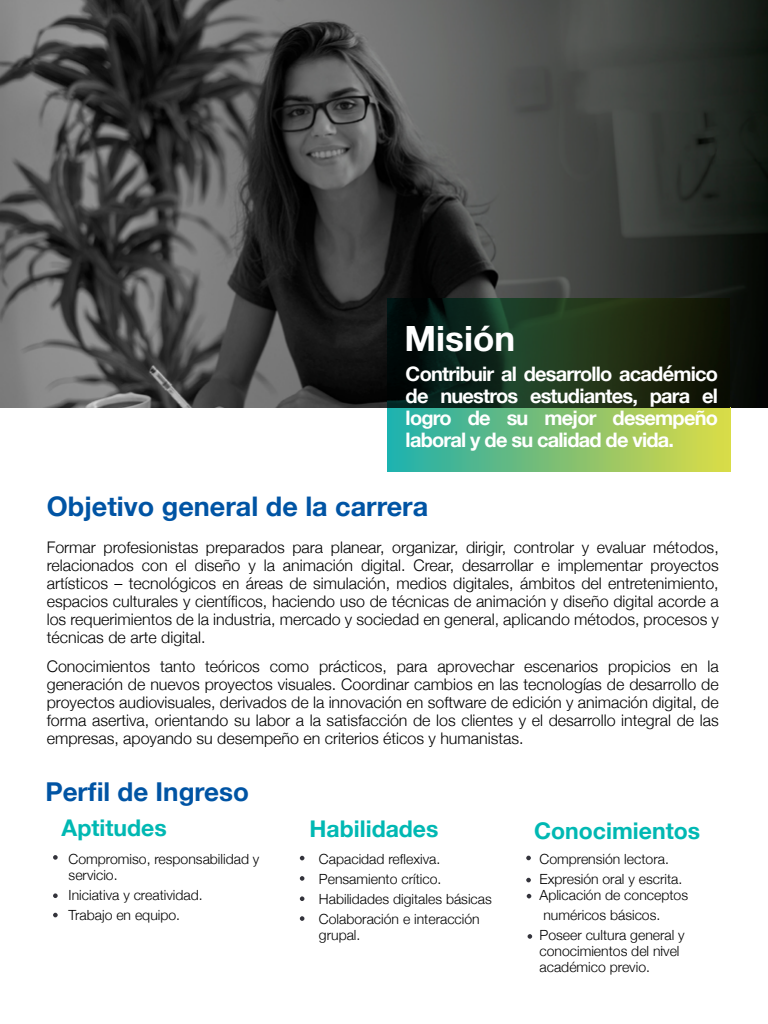
<style>
.page{position:relative;width:768px;height:1024px;background:#fff}
.page>*{position:absolute;margin:0;border:0;box-sizing:border-box;transform-origin:0 0}
.t1{font:700 35px "Helvetica Neue LT Std";color:#fff}
.t2{font:700 27px "Helvetica Neue";color:#0054a4}
.t3{font:700 26px "Helvetica Neue";color:#0054a4}
.t4{font:700 23px "Helvetica Neue";color:#00b8b3}
.t5{font:700 20px/22px "Helvetica Neue";letter-spacing:-.04em;color:#fff;text-align:justify}
.t6{font:700 17px/20px "Helvetica Neue";color:#fff}
.t7{font:300 17px "Aller";color:#33333b}
.t8{font:300 16px/18px "Helvetica Neue";color:#000;text-align:justify}
.t9{font:300 14px/20px "Helvetica Neue";color:#000}
.s1{font-weight:300}
</style>
<div class="page">
<svg style="left:526px;top:856px;width:5px;height:4px"></svg>
<svg style="left:300px;top:856px;width:4px;height:4px"></svg>
<svg style="left:527px;top:894px;width:4px;height:4px"></svg>
<svg style="left:526px;top:878px;width:5px;height:4px"></svg>
<svg style="left:300px;top:876px;width:4px;height:5px"></svg>
<svg style="left:300px;top:896px;width:4px;height:5px"></svg>
<svg style="left:528px;top:934px;width:4px;height:5px"></svg>
<svg style="left:300px;top:916px;width:4px;height:5px"></svg>
<svg style="left:53px;top:855px;width:5px;height:5px"></svg>
<svg style="left:53px;top:893px;width:5px;height:5px"></svg>
<svg style="left:53px;top:913px;width:5px;height:4px"></svg>
<img style="left:0;top:0;width:768px;height:408px">
<div style="left:388px;top:408px;width:342px;height:64px;background:linear-gradient(to right,#1facaa,#ddd842)"></div>
<img style="left:387px;top:298px;width:343px;height:110px">
<h1 class="t1" style="left:405px;top:316px;width:112px">Misión</h1>
<p class="t6" style="left:403px;top:358px;width:303px">su mejor desempeño laboral y de su calidad de vida<span class="s1">.</span></p>
<p class="t5" style="left:406px;top:363px;width:314px">Contribuir al desarrollo académico de nuestros estudiantes, para el logro de su mejor desempeño laboral y de su calidad de vida.</p>
<h2 class="t2" style="left:47px;top:485px;width:383px">Objetivo general de la carrera</h2>
<p class="t8" style="left:47px;top:537px;width:674px">Formar profesionistas preparados para planear, organizar, dirigir, controlar y evaluar métodos, relacionados con el diseño y la animación digital. Crear, desarrollar e implementar proyectos artísticos – tecnológicos en áreas de simulación, medios digitales, ámbitos del entretenimiento, espacios culturales y científicos, haciendo uso de técnicas de animación y diseño digital acorde a los requerimientos de la industria, mercado y sociedad en general, aplicando métodos, procesos y técnicas de arte digital.</p>
<p class="t8" style="left:47px;top:656px;width:673px">Conocimientos tanto teóricos como prácticos, para aprovechar escenarios propicios en la generación de nuevos proyectos visuales. Coordinar cambios en las tecnologías de desarrollo de proyectos audiovisuales, derivados de la innovación en software de edición y animación digital, de forma asertiva, orientando su labor a la satisfacción de los clientes y el desarrollo integral de las empresas, apoyando su desempeño en criterios éticos y humanistas.</p>
<h3 class="t3" style="left:45px;top:771px;width:205px">Perfil de Ingreso</h3>
<h3 class="t4" style="left:62px;top:810px;width:107px">Aptitudes</h3>
<h3 class="t4" style="left:310px;top:811px;width:130px">Habilidades</h3>
<h3 class="t4" style="left:534px;top:812px;width:168px">Conocimientos</h3>
<p class="t9" style="left:69px;top:850px;width:192px;line-height:16px">Compromiso, responsabilidad y servicio.</p>
<p class="t9" style="left:69px;top:884px;width:136px">Iniciativa y creatividad.<br>Trabajo en equipo.</p>
<p class="t9" style="left:319px;top:848px;width:174px">Capacidad reflexiva.<br>Pensamiento crítico.<br>Habilidades digitales básicas<br>Colaboración e interacción</p>
<p class="t9" style="left:319px;top:924px;width:43px">grupal.</p>
<p class="t9" style="left:540px;top:848px;width:144px">Comprensión lectora.<br>Expresión oral y escrita.</p>
<p class="t9" style="left:540px;top:884px;width:150px">Aplicación de conceptos numéricos básicos.<br>Poseer cultura general y</p>
<p class="t9" style="left:540px;top:942px;width:142px;line-height:16px">conocimientos del nivel académico previo.</p>
<p class="t7" style="left:660px;top:934px;width:5px">.</p>
</div>
